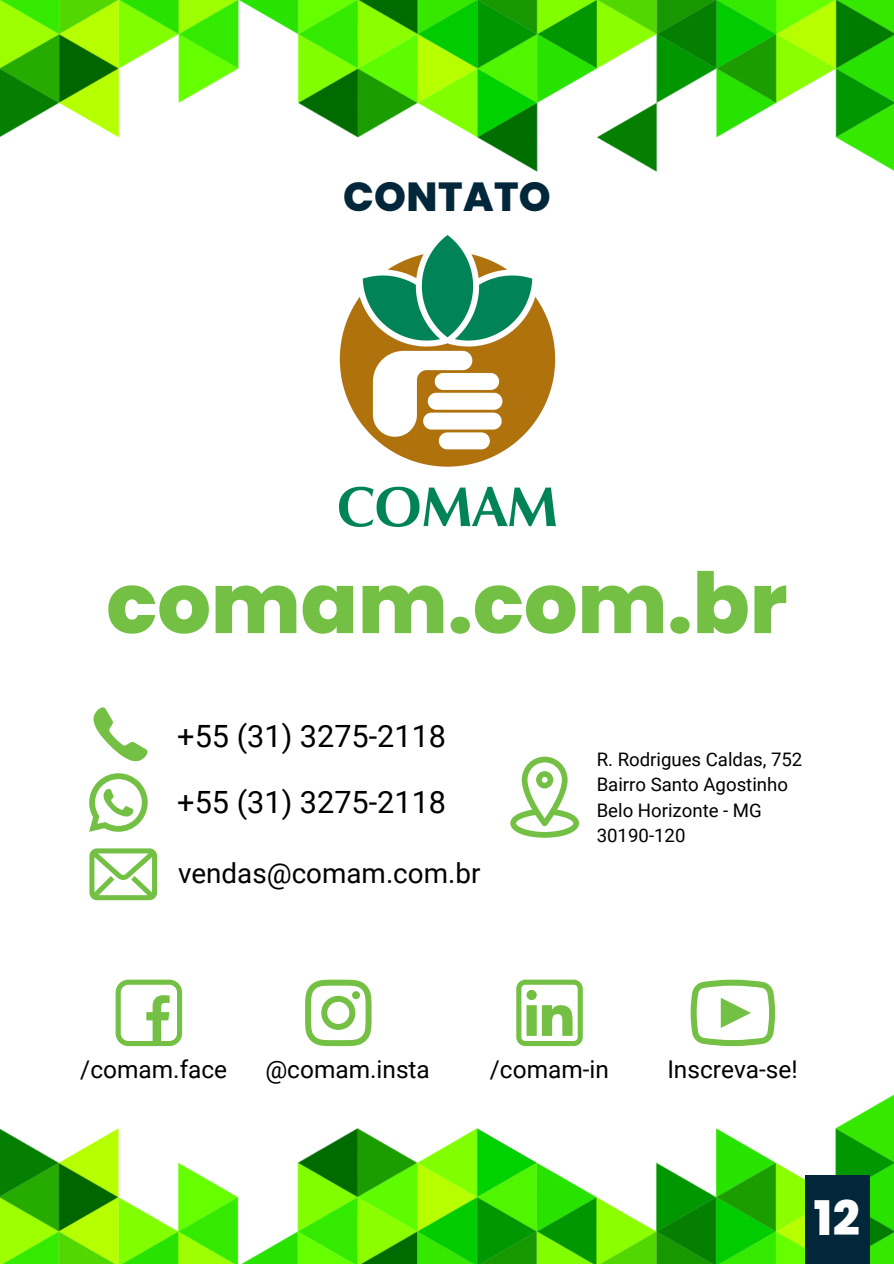
<style>
.page{position:relative;width:894px;height:1264px;background:#fff}
.page>*{position:absolute;margin:0;border:0;box-sizing:border-box;transform-origin:0 0}
.t1{font:800 84px "Poppins";color:#73c044}
.t2{font:800 47.55px "Poppins";color:#fff}
.t3{font:800 40.5px "Poppins";letter-spacing:.01em;color:#02263a}
.t4{font:30.6px "Roboto";color:#000}
.t5{font:27.75px "Roboto";color:#000}
.t6{font:24.45px "Roboto";color:#000}
.t7{font:18.6px/25.5px "Roboto";color:#000}
</style>
<div class="page">
<img style="left:0;top:0;width:893px;height:1263px">
<div style="left:804px;top:1175px;width:64px;height:88px;background:#02263a"></div>
<svg style="left:305px;top:979px;width:66px;height:67px"></svg>
<div style="left:352px;top:991px;width:8px;height:8px;background:#73c044;border-radius:50%"></div>
<svg style="left:516px;top:979px;width:66px;height:67px"></svg>
<svg style="left:116px;top:979px;width:66px;height:67px"></svg>
<svg style="left:690px;top:979px;width:84px;height:67px"></svg>
<svg style="left:89px;top:707px;width:59px;height:58px"></svg>
<svg style="left:89px;top:773px;width:59px;height:58px"></svg>
<svg style="left:89px;top:848px;width:68px;height:52px"></svg>
<svg style="left:510px;top:756px;width:69px;height:81px"></svg>
<img style="left:339px;top:236px;width:216px;height:290px">
<p class="t3" style="left:343px;top:168px;width:209px">CONTATO</p>
<p class="t1" style="left:106px;top:545px;width:682px">comam.com.br</p>
<p class="t4" style="left:177px;top:718px;width:270px">+55 (31) 3275-2118</p>
<p class="t4" style="left:177px;top:784px;width:270px">+55 (31) 3275-2118</p>
<p class="t5" style="left:178px;top:857px;width:304px">vendas@comam.com.br</p>
<p class="t7" style="left:596px;top:746px;width:207px">R. Rodrigues Caldas, 752</p>
<p class="t7" style="left:596px;top:772px;width:193px">Bairro Santo Agostinho</p>
<p class="t7" style="left:596px;top:797px;width:167px">Belo Horizonte - MG<br>30190-120</p>
<p class="t6" style="left:80px;top:1054px;width:148px">/comam.face</p>
<p class="t6" style="left:265px;top:1054px;width:166px">@comam.insta</p>
<p class="t6" style="left:489px;top:1054px;width:120px">/comam-in</p>
<p class="t6" style="left:667px;top:1054px;width:132px">Inscreva-se!</p>
<p class="t2" style="left:813px;top:1185px;width:47px">12</p>
</div>
